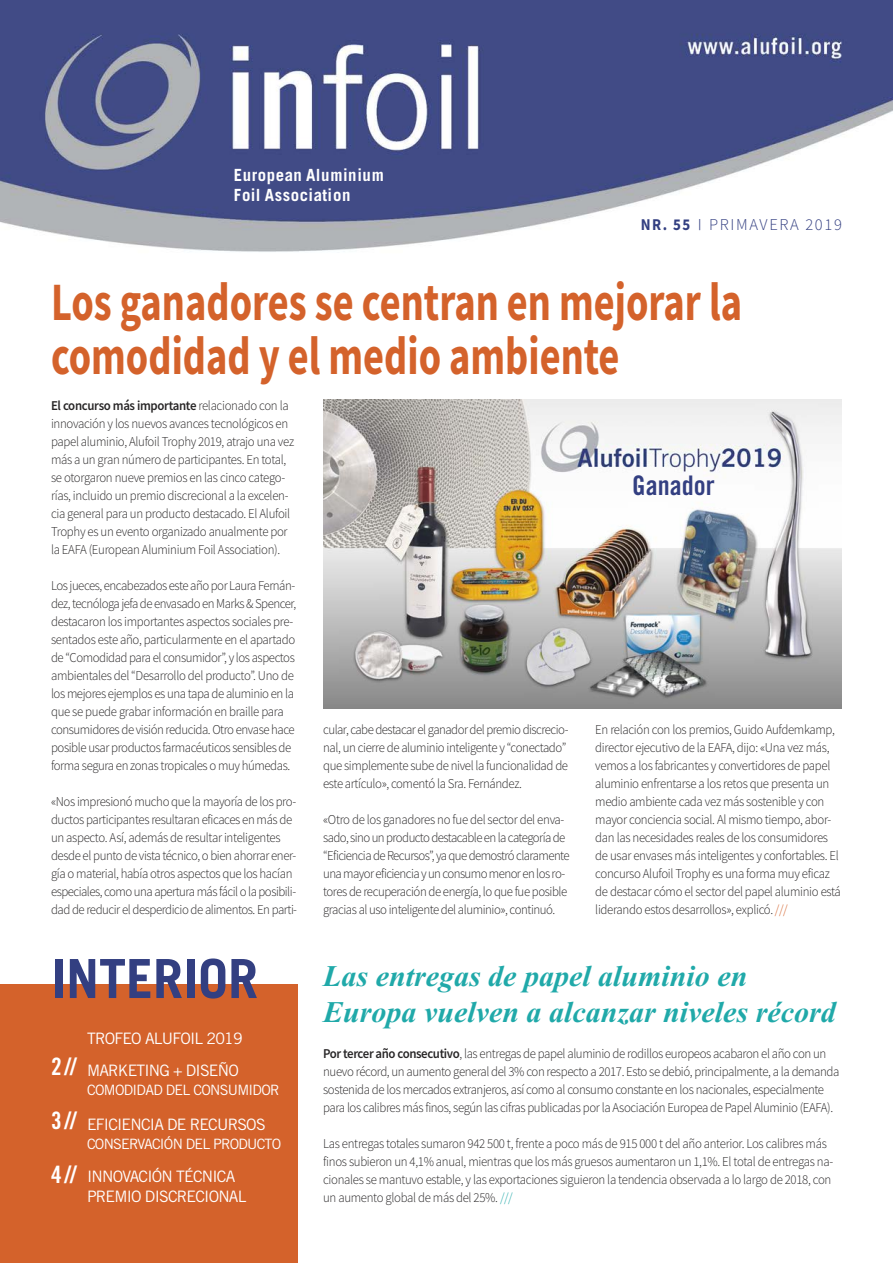
<style>
.page{position:relative;width:893px;height:1263px;background:#fff}
.page>*{position:absolute;margin:0;border:0;box-sizing:border-box;transform-origin:0 0}
.t1{font:700 54px/54px "Source Sans Pro";color:#d4622b;scale:.75 1}
.t2{font:700 54px "Trade Gothic";color:#333f81}
.t3{font:italic 700 30px/36px "Times New Roman";color:#20a9a9}
.t4{font:27px "Trade Gothic Bold Cond Twenty";color:#333f81}
.t5{font:24px "Trade Gothic Bold Cond Twenty";color:#fff}
.t6{font:700 16.8px/20.1px "Trade Gothic";letter-spacing:.035em;color:#fff}
.t7{font:300 16.5px "Source Sans Pro";letter-spacing:.1em;color:#333f81}
.t8{font:15.75px/31.5px "Trade Gothic";letter-spacing:-.05em;color:#fff}
.t9{font:14.25px "Trade Gothic";letter-spacing:-.055em;color:#fff}
.t10{font:300 13.5px/18px "Source Sans Pro";letter-spacing:-.03em;color:#272526;scale:.95 1}
.s1{font-weight:700}
.s2{font-family:"Trade Gothic";font-size:15px}
.s3{font-weight:600}
.s4{color:#d4622b}
.s5{color:#20a9a9}
</style>
<div class="page">
<img style="left:0;top:0;width:893px;height:252px">
<img style="left:323px;top:400px;width:519px;height:309px">
<div style="left:0;top:984px;width:298px;height:279px;background:#d4622b"></div>
<p class="t6" style="left:234px;top:167px;width:151px">European Aluminium<br>Foil Association</p>
<p class="t7" style="left:641px;top:218px;width:203px"><span class="s1">NR. 55</span> <span class="s2">|</span> PRIMAVERA 2019</p>
<h1 class="t1" style="left:51px;top:279px;width:923px">Los ganadores se centran en mejorar la comodidad y el medio ambiente</h1>
<p class="t10" style="left:51px;top:398px;width:258px"><span class="s3">El concurso más importante</span> relacionado con la innovación y los nuevos avances tecnológicos en papel aluminio, Alufoil Trophy 2019, atrajo una vez más a un gran número de participantes. En total, se otorgaron nueve premios en las cinco catego&shy;rías, incluido un premio discrecional a la excelen&shy;cia general para un producto destacado. El Alufoil Trophy es un evento organizado anualmente por la EAFA (European Aluminium Foil Association).</p>
<p class="t10" style="left:51px;top:578px;width:260px">Los jueces, encabezados este año por Laura Fernán&shy;dez, tecnóloga jefa de envasado en Marks &amp; Spencer, destacaron los importantes aspectos sociales pre&shy;sentados este año, particularmente en el apartado de “Comodidad para el consumidor”, y los aspectos ambientales del “Desarrollo del producto”. Uno de los mejores ejemplos es una tapa de aluminio en la que se puede grabar información en braille para consumidores de visión reducida. Otro envase hace posible usar productos farmacéuticos sensibles de forma segura en zonas tropicales o muy húmedas.</p>
<p class="t10" style="left:51px;top:794px;width:261px">«Nos impresionó mucho que la mayoría de los pro&shy;ductos participantes resultaran eficaces en más de un aspecto. Así, además de resultar inteligentes desde el punto de vista técnico, o bien ahorrar ener&shy;gía o material, había otros aspectos que los hacían especiales, como una apertura más fácil o la posibili&shy;dad de reducir el desperdicio de alimentos. En parti-</p>
<h1 class="t2" style="left:51px;top:959px;width:209px">INTERIOR</h1>
<p class="t8" style="left:87px;top:1024px;width:157px">TROFEO ALUFOIL 2019<br>MARKETING + DISEÑO</p>
<p class="t9" style="left:87px;top:1085px;width:194px">COMODIDAD DEL CONSUMIDOR</p>
<p class="t8" style="left:87px;top:1110px;width:180px">EFICIENCIA DE RECURSOS</p>
<p class="t9" style="left:87px;top:1139px;width:196px">CONSERVACIÓN DEL PRODUCTO</p>
<p class="t8" style="left:87px;top:1168px;width:161px;line-height:19.5px">INNOVACIÓN TÉCNICA<br>PREMIO DISCRECIONAL</p>
<h3 class="t5" style="left:51px;top:1058px;width:27px">2 //</h3>
<h3 class="t5" style="left:51px;top:1112px;width:27px">3 //</h3>
<h3 class="t5" style="left:51px;top:1166px;width:27px">4 //</h3>
<h3 class="t4" style="left:632px;top:475px;width:84px">Ganador</h3>
<p class="t10" style="left:323px;top:722px;width:260px">cular, cabe destacar el ganador del premio discrecio&shy;nal, un cierre de aluminio inteligente y “conectado” que simplemente sube de nivel la funcionalidad de este artículo», comentó la Sra. Fernández.</p>
<p class="t10" style="left:323px;top:812px;width:261px">«Otro de los ganadores no fue del sector del enva&shy;sado, sino un producto destacable en la categoría de “Eficiencia de Recursos”, ya que demostró claramente una mayor eficiencia y un consumo menor en los ro&shy;tores de recuperación de energía, lo que fue posible gracias al uso inteligente del aluminio», continuó.</p>
<p class="t10" style="left:595px;top:722px;width:260px">En relación con los premios, Guido Aufdemkamp, director ejecutivo de la EAFA, dijo: «Una vez más, vemos a los fabricantes y convertidores de papel aluminio enfrentarse a los retos que presenta un medio ambiente cada vez más sostenible y con mayor conciencia social. Al mismo tiempo, abor&shy;dan las necesidades reales de los consumidores de usar envases más inteligentes y confortables. El concurso Alufoil Trophy es una forma muy eficaz de destacar cómo el sector del papel aluminio está liderando estos desarrollos», explicó. <span class="s4">///</span></p>
<h2 class="t3" style="left:323px;top:958px;width:514px">Las entregas de papel aluminio en<br>Europa vuelven a alcanzar niveles récord</h2>
<p class="t10" style="left:323px;top:1046px;width:545px"><span class="s3">Por tercer año consecutivo</span>, las entregas de papel aluminio de rodillos europeos acabaron el año con un nuevo récord, un aumento general del 3% con respecto a 2017. Esto se debió, principalmente, a la demanda sostenida de los mercados extranjeros, así como al consumo constante en los nacionales, especialmente para los calibres más finos, según las cifras publicadas por la Asociación Europea de Papel Aluminio (EAFA).</p>
<p class="t10" style="left:323px;top:1136px;width:538px">Las entregas totales sumaron 942 500 t, frente a poco más de 915 000 t del año anterior. Los calibres más finos subieron un 4,1% anual, mientras que los más gruesos aumentaron un 1,1%. El total de entregas na&shy;cionales se mantuvo estable, y las exportaciones siguieron la tendencia observada a lo largo de 2018, con un aumento global de más del 25%. <span class="s5">///</span></p>
</div>
